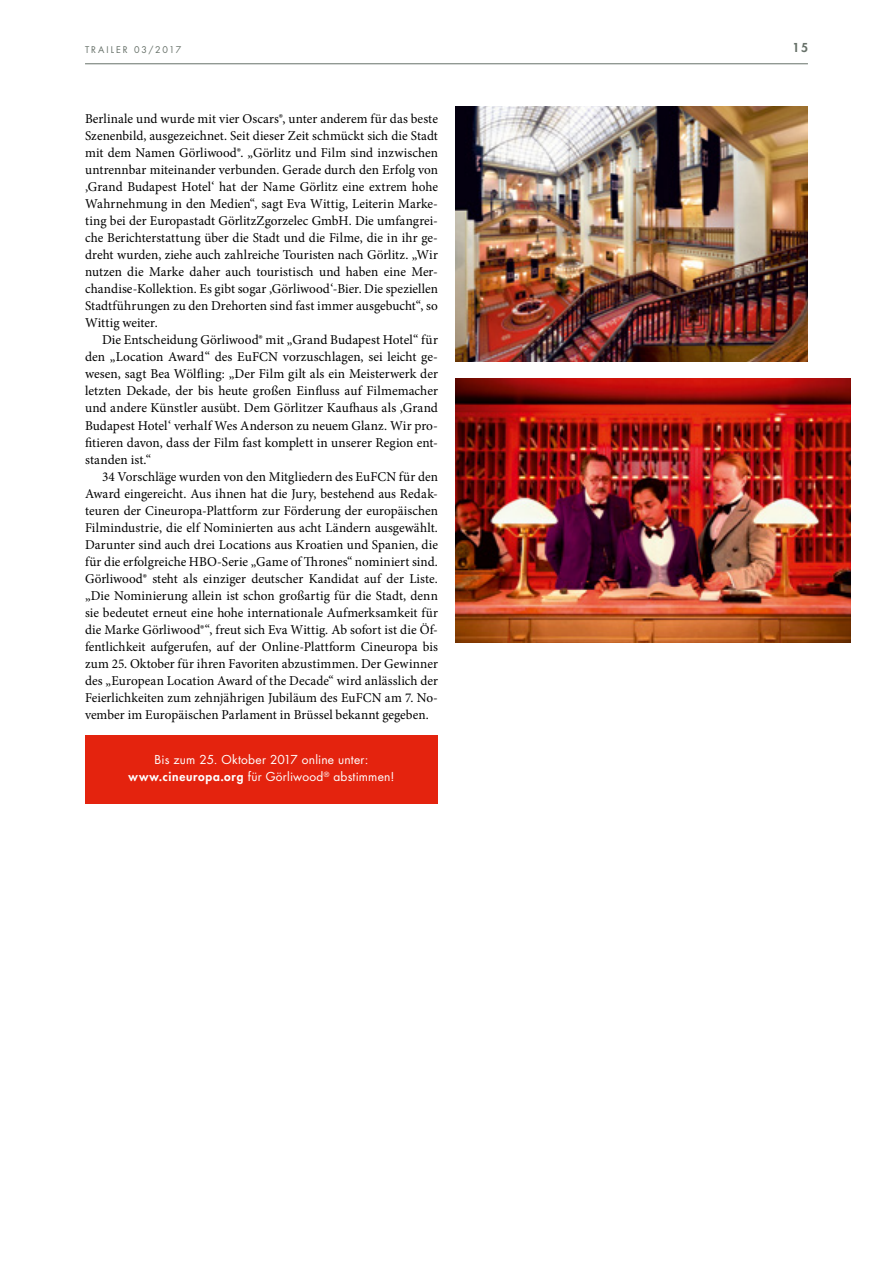
<style>
.page{position:relative;width:893px;height:1263px;background:#fff}
.page>*{position:absolute;margin:0;border:0;box-sizing:border-box;transform-origin:0 0}
.t1{font:13.5px/17px "Minion Pro";color:#000;text-align:justify}
.t2{font:12px/17px "Futura Std";letter-spacing:.015em;color:#fff;text-align:center}
.t3{font:800 12px "Futura Std";color:#677169}
.t4{font:9px "Futura Std";letter-spacing:.215em;color:#677169}
.s1{font-weight:800}
</style>
<div class="page">
<hr style="left:85px;top:63px;width:723px;height:1px;background:#677169">
<div style="left:85px;top:736px;width:353px;height:68px;background:#e4230e"></div>
<img style="left:455px;top:378px;width:395px;height:264px">
<img style="left:455px;top:106px;width:353px;height:255px">
<p class="t4" style="left:85px;top:43px;width:98px">TRAILER 03/2017</p>
<p class="t3" style="left:792px;top:40px;width:17px">15</p>
<p class="t1" style="left:85px;top:111px;width:354px">Berlinale und wurde mit vier Oscars®, unter anderem für das beste Szenenbild, ausgezeichnet. Seit dieser Zeit schmückt sich die Stadt mit dem Namen Görliwood®. „Görlitz und Film sind inzwischen untrennbar miteinander verbunden. Gerade durch den Erfolg von ‚Grand Budapest Hotel‘ hat der Name Görlitz eine extrem hohe Wahrnehmung in den Medien“, sagt Eva Wittig, Leiterin Marke&shy;ting bei der Europastadt GörlitzZgorzelec GmbH. Die umfangrei&shy;che Berichterstattung über die Stadt und die Filme, die in ihr ge&shy;dreht wurden, ziehe auch zahlreiche Touristen nach Görlitz. „Wir nutzen die Marke daher auch touristisch und haben eine Mer&shy;chandise-Kollektion. Es gibt sogar ‚Görliwood‘-Bier. Die speziellen Stadtführungen zu den Drehorten sind fast immer ausgebucht“, so Wittig weiter.</p>
<p class="t1" style="left:85px;top:332px;width:354px;text-indent:17px">Die Entscheidung Görliwood® mit „Grand Budapest Hotel“ für den „Location Award“ des EuFCN vorzuschlagen, sei leicht ge&shy;wesen, sagt Bea Wölfling: „Der Film gilt als ein Meisterwerk der letzten Dekade, der bis heute großen Einfluss auf Filmemacher und andere Künstler ausübt. Dem Görlitzer Kaufhaus als ‚Grand Budapest Hotel‘ verhalf Wes Anderson zu neuem Glanz. Wir pro&shy;fitieren davon, dass der Film fast komplett in unserer Region ent&shy;standen ist.“</p>
<p class="t1" style="left:85px;top:468px;width:354px;text-indent:17px">34 Vorschläge wurden von den Mitgliedern des EuFCN für den Award eingereicht. Aus ihnen hat die Jury, bestehend aus Redak&shy;teuren der Cineuropa-Plattform zur Förderung der europäischen Filmindustrie, die elf Nominierten aus acht Ländern ausgewählt.<br>Darunter sind auch drei Locations aus Kroatien und Spanien, die für die erfolgreiche HBO-Serie „Game of Thrones“ nominiert sind.<br>Görliwood® steht als einziger deutscher Kandidat auf der Liste. „Die Nominierung allein ist schon großartig für die Stadt, denn sie bedeutet erneut eine hohe internationale Aufmerksamkeit für die Marke Görliwood®“, freut sich Eva Wittig. Ab sofort ist die Öf&shy;fentlichkeit aufgerufen, auf der Online-Plattform Cineuropa bis zum 25. Oktober für ihren Favoriten abzustimmen. Der Gewinner des „European Location Award of the Decade“ wird anlässlich der Feierlichkeiten zum zehnjährigen Jubiläum des EuFCN am 7. No&shy;vember im Europäischen Parlament in Brüssel bekannt gegeben.</p>
<p class="t2" style="left:128px;top:751px;width:268px">Bis zum 25. Oktober 2017 online unter: <span class="s1">www.cineuropa.org</span> für Görliwood<sup>®</sup> abstimmen!</p>
</div>
